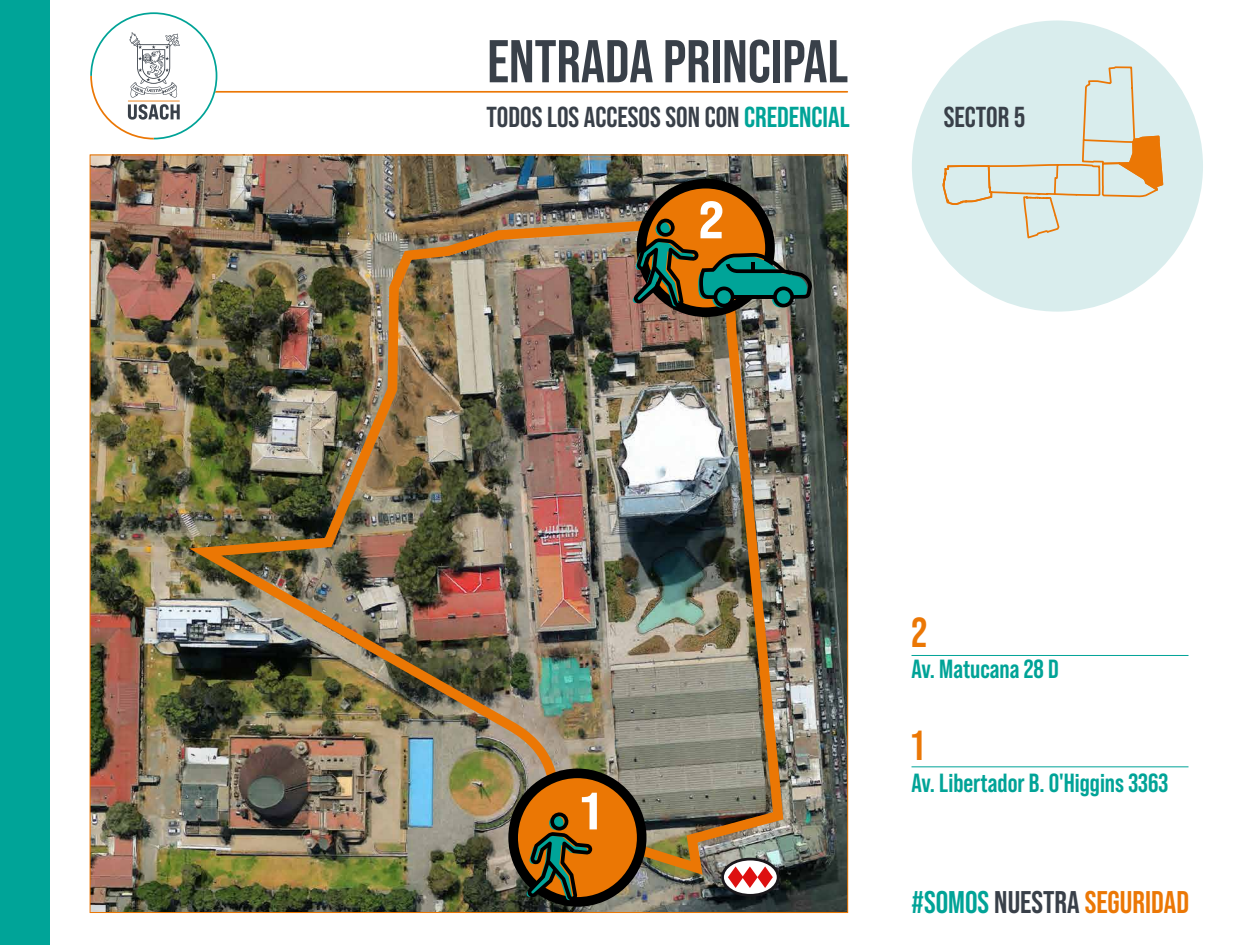
<style>
.page{position:relative;width:1242px;height:945px;background:#fff}
.page>*{position:absolute;margin:0;border:0;box-sizing:border-box;transform-origin:0 0}
.t1{font:700 60.2px "Bebas Neue Pro";color:#394049}
.t2{font:52.5px "Bebas Neue Pro Exp Eb";color:#fff}
.t3{font:700 42px "Bebas Neue Pro";color:#eb7705}
.t4{font:700 31.32px "Bebas Neue Pro";color:#eb7705}
.t5{font:700 28.88px "Bebas Neue Pro";color:#394049}
.t6{font:700 26.25px "Bebas Neue Pro";color:#00a397}
.s1{color:#00a397}
.s2{color:#394049}
</style>
<div class="page">
<img style="left:92px;top:157px;width:754px;height:754px">
<img style="left:173px;top:210px;width:615px;height:672px">
<div style="left:513px;top:773px;width:129px;height:129px;background:#eb7704;border-radius:50%"></div>
<div style="left:508px;top:769px;width:138px;height:138px;border:10px solid #000;border-radius:50%"></div>
<svg style="left:526px;top:812px;width:66px;height:89px"></svg>
<svg style="left:641px;top:184px;width:129px;height:128px;background:#c36303"></svg>
<div style="left:637px;top:179px;width:138px;height:138px;border:10px solid #000;border-radius:50%"></div>
<svg style="left:632px;top:218px;width:180px;height:89px;background:#616139"></svg>
<svg style="left:721px;top:858px;width:59px;height:39px"></svg>
<div style="left:0;top:0;width:49px;height:945px;background:#00a498"></div>
<hr style="left:154px;top:91px;width:694px;height:2px;background:#eb7705">
<svg style="left:90px;top:12px;width:127px;height:128px"></svg>
<hr style="left:128px;top:101px;width:52px;height:1px;background:#eb7705">
<div style="left:912px;top:20px;width:291px;height:292px;background:#d9eded;border-radius:50%"></div>
<svg style="left:942px;top:65px;width:222px;height:174px"></svg>
<hr style="left:911px;top:655px;width:277px;height:1px;background:#00a397">
<hr style="left:911px;top:766px;width:277px;height:1px;background:#00a397">
<h1 class="t1" style="left:487px;top:27px;width:362px">ENTRADA PRINCIPAL</h1>
<p class="t5" style="left:486px;top:101px;width:365px">TODOS LOS ACCESOS SON CON <span class="s1">CREDENCIAL</span></p>
<p class="t5" style="left:944px;top:101px;width:83px">SECTOR 5</p>
<h2 class="t2" style="left:699px;top:187px;width:27px">2</h2>
<h2 class="t2" style="left:581px;top:778px;width:21px">1</h2>
<h3 class="t3" style="left:911px;top:608px;width:17px">2</h3>
<p class="t6" style="left:911px;top:654px;width:149px">Av. Matucana 28 D</p>
<h3 class="t3" style="left:911px;top:722px;width:14px">1</h3>
<p class="t6" style="left:911px;top:768px;width:258px">Av. Libertador B. O'Higgins 3363</p>
<p class="t4" style="left:911px;top:884px;width:279px"><span class="s1">#SOMOS</span> <span class="s2">NUESTRA</span> SEGURIDAD</p>
</div>
